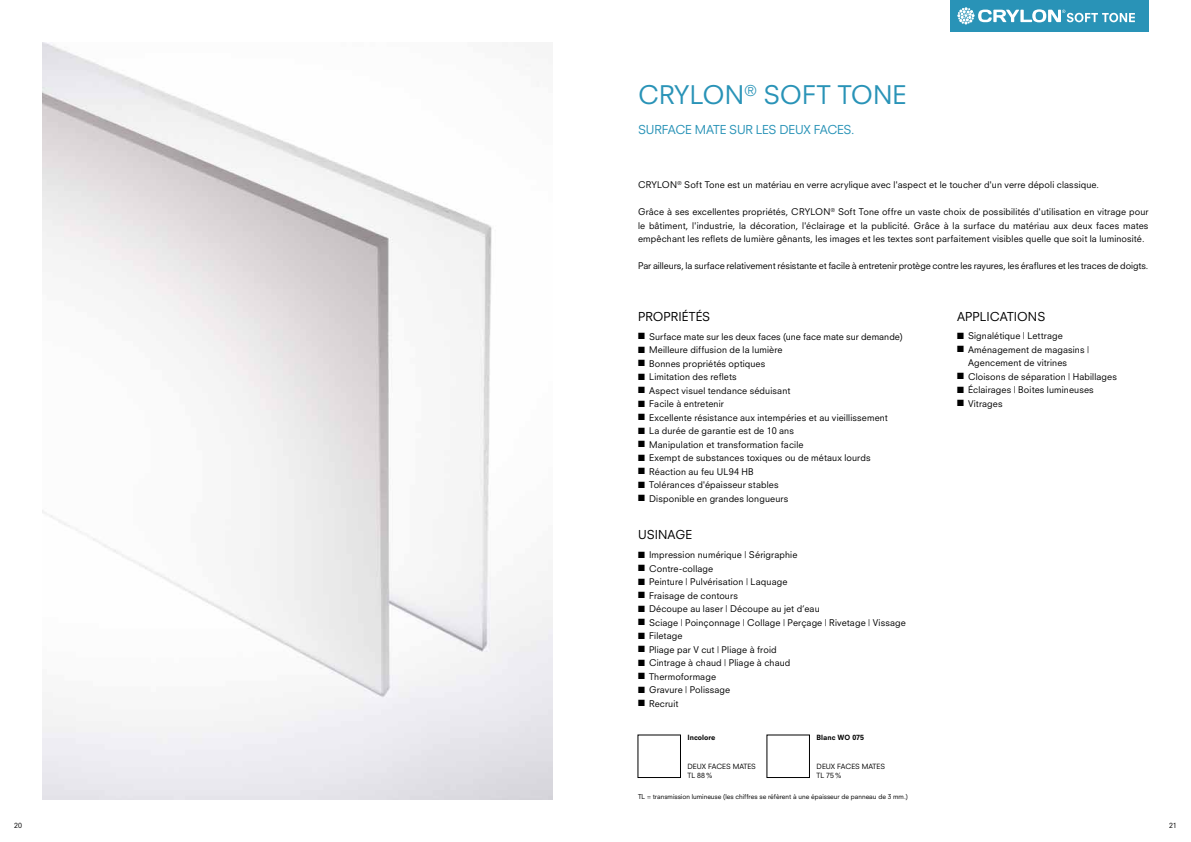
<style>
.page{position:relative;width:1191px;height:842px;background:#fff}
.page>*{position:absolute;margin:0;border:0;box-sizing:border-box;transform-origin:0 0}
.t1{font:25px "Neuzeit SLT Std";color:#2993b7}
.t2{font:12px "Neuzeit SLT Std";letter-spacing:.005em;color:#000}
.t3{font:12px "Neuzeit SLT Std";letter-spacing:-.015em;color:#2993b7}
.t4{font:9px/13.5px "Neuzeit SLT Std";letter-spacing:.015em;color:#000;text-align:justify}
.t5{font:9px "Neuzeit SLT Std";letter-spacing:-.005em;color:#000}
.t6{font:7px/8.4px "Neuzeit SLT Std";color:#000}
.t7{font:800 7px "Neuzeit SLT Std";color:#000}
.t8{font:6.5px "Neuzeit SLT Std";color:#000}
</style>
<div class="page">
<div style="left:950px;top:0;width:198px;height:31px;background:#2993b7"></div>
<svg style="left:957px;top:7px;width:177px;height:18px"></svg>
<img style="left:43px;top:43px;width:510px;height:756px">
<h1 class="t1" style="left:638px;top:79px;width:270px">CRYLON<sup>®</sup> SOFT TONE</h1>
<h2 class="t3" style="left:638px;top:122px;width:218px">SURFACE MATE SUR LES DEUX FACES.</h2>
<p class="t4" style="left:638px;top:178px;width:462px">CRYLON<sup>®</sup> Soft Tone est un matériau en verre acrylique avec l'aspect et le toucher d'un verre dépoli classique.</p>
<p class="t4" style="left:638px;top:205px;width:512px">Grâce à ses excellentes propriétés, CRYLON<sup>®</sup> Soft Tone offre un vaste choix de possibilités d'utilisation en vitrage pour le bâtiment, l'industrie, la décoration, l'éclairage et la publicité. Grâce à la surface du matériau aux deux faces mates empêchant les reflets de lumière gênants, les images et les textes sont parfaitement visibles quelle que soit la luminosité.</p>
<p class="t5" style="left:638px;top:260px;width:512px">Par ailleurs, la surface relativement résistante et facile à entretenir protège contre les rayures, les éraflures et les traces de doigts.</p>
<h2 class="t2" style="left:638px;top:309px;width:74px">PROPRIÉTÉS</h2>
<p class="t4" style="left:638px;top:330px;width:266px">■ Surface mate sur les deux faces (une face mate sur demande)</p>
<p class="t4" style="left:638px;top:343px;width:146px">■ Meilleure diffusion de la lumière</p>
<p class="t4" style="left:638px;top:357px;width:129px">■ Bonnes propriétés optiques</p>
<p class="t4" style="left:638px;top:370px;width:100px">■ Limitation des reflets</p>
<p class="t4" style="left:638px;top:384px;width:154px">■ Aspect visuel tendance séduisant</p>
<p class="t4" style="left:638px;top:397px;width:87px">■ Facile à entretenir</p>
<p class="t4" style="left:638px;top:411px;width:251px">■ Excellente résistance aux intempéries et au vieillissement</p>
<p class="t4" style="left:638px;top:424px;width:157px">■ La durée de garantie est de 10 ans</p>
<p class="t4" style="left:638px;top:438px;width:167px">■ Manipulation et transformation facile</p>
<p class="t4" style="left:638px;top:451px;width:234px">■ Exempt de substances toxiques ou de métaux lourds</p>
<p class="t4" style="left:638px;top:465px;width:117px">■ Réaction au feu UL94 HB</p>
<p class="t4" style="left:638px;top:478px;width:142px">■ Tolérances d'épaisseur stables</p>
<p class="t4" style="left:638px;top:492px;width:152px">■ Disponible en grandes longueurs</p>
<h2 class="t2" style="left:638px;top:527px;width:56px">USINAGE</h2>
<p class="t4" style="left:638px;top:548px;width:161px">■ Impression numérique | Sérigraphie</p>
<p class="t4" style="left:638px;top:562px;width:77px">■ Contre-collage</p>
<p class="t4" style="left:638px;top:575px;width:151px">■ Peinture | Pulvérisation | Laquage</p>
<p class="t4" style="left:638px;top:589px;width:101px">■ Fraisage de contours</p>
<p class="t4" style="left:638px;top:602px;width:183px">■ Découpe au laser | Découpe au jet d‘eau</p>
<p class="t4" style="left:638px;top:616px;width:269px">■ Sciage | Poinçonnage | Collage | Perçage | Rivetage | Vissage</p>
<p class="t4" style="left:638px;top:629px;width:46px">■ Filetage</p>
<p class="t4" style="left:638px;top:643px;width:140px">■ Pliage par V cut | Pliage à froid</p>
<p class="t4" style="left:638px;top:656px;width:154px">■ Cintrage à chaud | Pliage à chaud</p>
<p class="t4" style="left:638px;top:670px;width:79px">■ Thermoformage</p>
<p class="t4" style="left:638px;top:683px;width:94px">■ Gravure | Polissage</p>
<p class="t4" style="left:638px;top:697px;width:42px">■ Recruit</p>
<h2 class="t2" style="left:957px;top:309px;width:90px">APPLICATIONS</h2>
<p class="t4" style="left:957px;top:329px;width:107px">■ Signalétique | Lettrage</p>
<p class="t4" style="left:968px;top:343px;width:123px;text-indent:-11px">■ Aménagement de magasins |<br>Agencement de vitrines</p>
<p class="t4" style="left:957px;top:370px;width:161px">■ Cloisons de séparation | Habillages</p>
<p class="t4" style="left:957px;top:383px;width:138px">■ Éclairages | Boites lumineuses</p>
<p class="t4" style="left:957px;top:397px;width:47px">■ Vitrages</p>
<p class="t7" style="left:687px;top:733px;width:29px">Incolore</p>
<p class="t6" style="left:687px;top:762px;width:70px">DEUX FACES MATES<br>TL 88%</p>
<p class="t7" style="left:816px;top:733px;width:49px">Blanc WO 075</p>
<p class="t6" style="left:816px;top:762px;width:70px">DEUX FACES MATES<br>TL 75%</p>
<p class="t8" style="left:638px;top:793px;width:271px">TL = transmission lumineuse (les chiffres se réfèrent à une épaisseur de panneau de 3 mm.)</p>
<p class="t6" style="left:14px;top:821px;width:10px">20</p>
<p class="t6" style="left:1169px;top:821px;width:9px">21</p>
</div>
